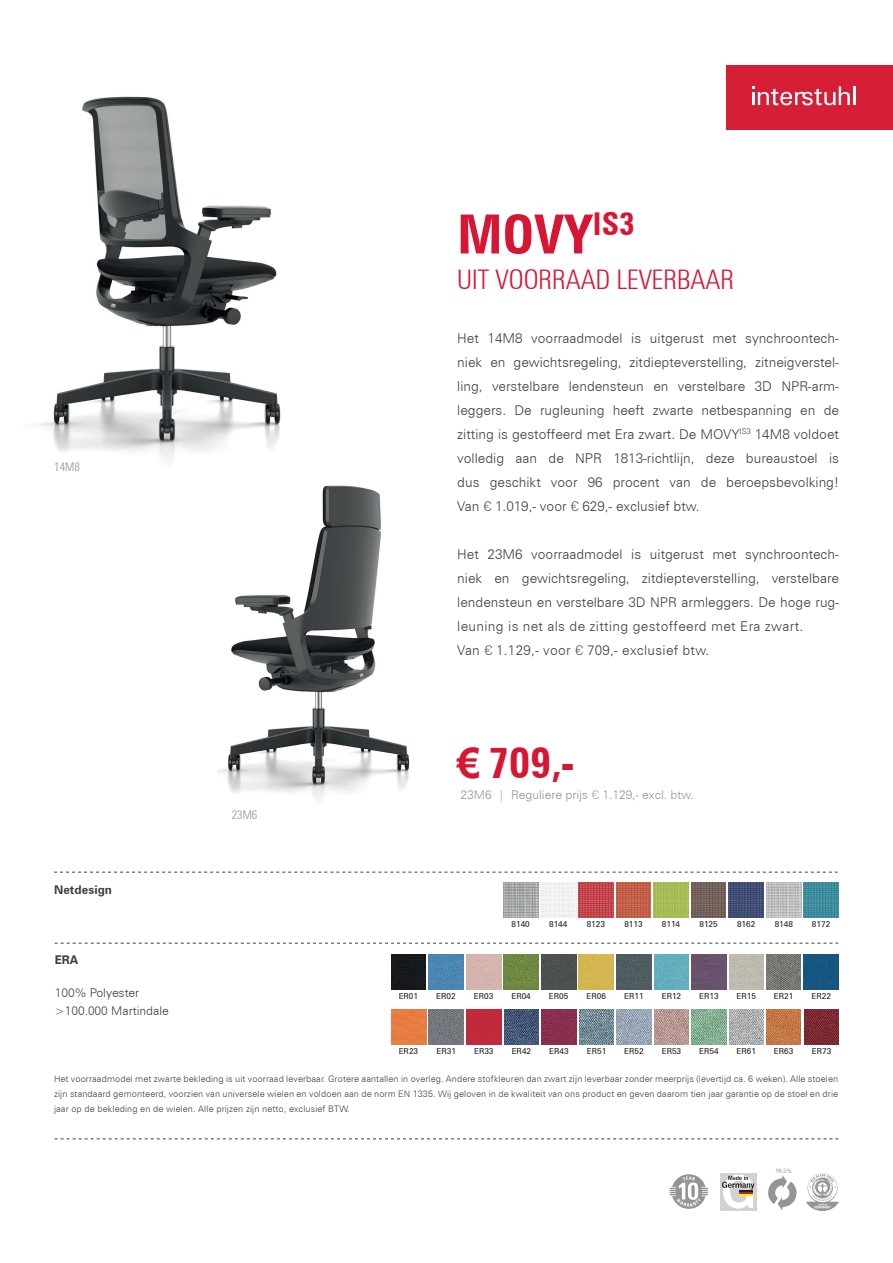
<style>
.page{position:relative;width:893px;height:1263px;background:#fff}
.page>*{position:absolute;margin:0;border:0;box-sizing:border-box;transform-origin:0 0}
.t1{font:700 condensed 54px "Zurich BT";color:#d71634}
.t2{font:700 condensed 42.75px "Zurich BT";color:#d71634}
.t3{font:27px "Zurich BT Light Condensed Head";color:#d71634}
.t4{font:300 13.5px/24px "Zurich BT";color:#3e3e3f;text-align:justify}
.t5{font:300 12px "Zurich BT";color:#929595}
.t6{font:300 12px/18px "Zurich BT";color:#3e3e3f}
.t7{font:700 12px "Zurich BT";color:#3e3e3f}
.t8{font:12px "Zurich BT Light Condensed Head";color:#939598}
.t9{font:300 9px/15px "Zurich BT";letter-spacing:.01em;color:#3e3e3f;text-align:justify}
.t10{font:8.25px "Zurich BT";color:#231f20}
.t11{font:6px "DIN";color:#929595}
.s1{font-family:"DIN"}
.s2{font-family:"Arial";font-stretch:normal;font-size:42px}
</style>
<div class="page">
<img style="left:37px;top:96px;width:244px;height:366px">
<div style="left:726px;top:65px;width:167px;height:65px;background:#d61e37"></div>
<svg style="left:752px;top:86px;width:103px;height:19px"></svg>
<img style="left:218px;top:485px;width:192px;height:315px">
<svg style="left:55px;top:1138px;width:783px;height:1px"></svg>
<div style="left:720px;top:1173px;width:37px;height:37px;background:#d1d2d4"></div>
<svg style="left:722px;top:1174px;width:32px;height:34px"></svg>
<svg style="left:768px;top:1175px;width:28px;height:35px"></svg>
<svg style="left:806px;top:1173px;width:33px;height:38px"></svg>
<svg style="left:670px;top:1174px;width:38px;height:35px"></svg>
<svg style="left:54px;top:872px;width:784px;height:1px"></svg>
<img style="left:766px;top:882px;width:35px;height:35px">
<img style="left:729px;top:882px;width:34px;height:35px">
<img style="left:691px;top:882px;width:35px;height:35px">
<img style="left:654px;top:882px;width:34px;height:35px">
<img style="left:616px;top:882px;width:35px;height:35px">
<img style="left:578px;top:882px;width:35px;height:35px">
<img style="left:541px;top:882px;width:35px;height:35px">
<img style="left:503px;top:882px;width:35px;height:35px">
<img style="left:804px;top:882px;width:34px;height:35px">
<svg style="left:55px;top:943px;width:783px;height:1px"></svg>
<img style="left:692px;top:955px;width:34px;height:34px">
<img style="left:616px;top:1009px;width:35px;height:35px">
<img style="left:766px;top:1009px;width:35px;height:35px">
<img style="left:654px;top:955px;width:35px;height:34px">
<img style="left:579px;top:1009px;width:35px;height:35px">
<img style="left:729px;top:1009px;width:35px;height:35px">
<img style="left:616px;top:955px;width:35px;height:34px">
<img style="left:542px;top:1009px;width:34px;height:35px">
<img style="left:691px;top:1009px;width:35px;height:35px">
<img style="left:579px;top:955px;width:35px;height:34px">
<img style="left:504px;top:1009px;width:35px;height:35px">
<img style="left:541px;top:955px;width:35px;height:34px">
<img style="left:466px;top:1009px;width:35px;height:35px">
<img style="left:504px;top:955px;width:34px;height:34px">
<img style="left:429px;top:1009px;width:35px;height:35px">
<img style="left:466px;top:955px;width:35px;height:34px">
<img style="left:391px;top:1009px;width:35px;height:35px">
<img style="left:429px;top:955px;width:34px;height:34px">
<img style="left:804px;top:955px;width:34px;height:34px">
<img style="left:391px;top:955px;width:35px;height:34px">
<img style="left:766px;top:955px;width:35px;height:34px">
<img style="left:729px;top:955px;width:35px;height:34px">
<img style="left:654px;top:1009px;width:35px;height:35px">
<img style="left:804px;top:1009px;width:35px;height:35px">
<p class="t8" style="left:54px;top:460px;width:27px">14M8</p>
<p class="t7" style="left:54px;top:882px;width:59px">Netdesign</p>
<p class="t8" style="left:232px;top:808px;width:27px">23M6</p>
<h1 class="t1" style="left:457px;top:201px;width:179px">MOVY<sup>IS3</sup></h1>
<h3 class="t3" style="left:457px;top:263px;width:278px">UIT VOORRAAD LEVERBAAR</h3>
<p class="t4" style="left:457px;top:326px;width:383px">Het 14M8 voorraadmodel is uitgerust met synchroontech&shy;niek en gewichtsregeling, zitdiepteverstelling, zitneigverstel&shy;ling, verstelbare lendensteun en verstelbare 3D NPR-arm&shy;leggers. De rugleuning heeft zwarte netbespanning en de zitting is gestoffeerd met Era zwart. De MOVY<sup>IS3</sup> 14M8 voldoet volledig aan de NPR 1813-richtlijn, deze bureaustoel is dus geschikt voor 96 procent van de beroepsbevolking!<br>Van <span class="s1">€</span> 1.019,- voor <span class="s1">€</span> 629,- exclusief btw.</p>
<p class="t4" style="left:457px;top:542px;width:383px;text-align:left">Het 23M6 voorraadmodel is uitgerust met synchroontech&shy;niek en gewichtsregeling, zitdiepteverstelling, verstelbare lendensteun en verstelbare 3D NPR armleggers. De hoge rug&shy;leuning is net als de zitting gestoffeerd met Era zwart.<br>Van <span class="s1">€</span> 1.129,- voor <span class="s1">€</span> 709,- exclusief btw.</p>
<h2 class="t2" style="left:457px;top:737px;width:118px"><span class="s2">€</span> 709,-</h2>
<p class="t5" style="left:461px;top:787px;width:234px">23M6 | Reguliere prijs <span class="s1">€</span> 1.129,- excl. btw.</p>
<p class="t10" style="left:512px;top:919px;width:20px">8140</p>
<p class="t10" style="left:549px;top:919px;width:20px">8144</p>
<p class="t10" style="left:587px;top:919px;width:20px">8123</p>
<p class="t10" style="left:624px;top:919px;width:20px">8113</p>
<p class="t10" style="left:662px;top:919px;width:20px">8114</p>
<p class="t10" style="left:699px;top:919px;width:20px">8125</p>
<p class="t10" style="left:737px;top:919px;width:20px">8162</p>
<p class="t10" style="left:775px;top:919px;width:20px">8148</p>
<p class="t10" style="left:812px;top:919px;width:20px">8172</p>
<p class="t7" style="left:55px;top:953px;width:25px">ERA</p>
<p class="t6" style="left:55px;top:983px;width:116px">100% Polyester &gt;100.000 Martindale</p>
<p class="t10" style="left:511px;top:991px;width:21px">ER04</p>
<p class="t10" style="left:436px;top:1046px;width:21px">ER31</p>
<p class="t10" style="left:399px;top:991px;width:21px">ER01</p>
<p class="t10" style="left:436px;top:991px;width:21px">ER02</p>
<p class="t10" style="left:474px;top:991px;width:21px">ER03</p>
<p class="t10" style="left:774px;top:991px;width:21px">ER21</p>
<p class="t10" style="left:811px;top:991px;width:21px">ER22</p>
<p class="t10" style="left:549px;top:991px;width:21px">ER05</p>
<p class="t10" style="left:587px;top:991px;width:21px">ER06</p>
<p class="t10" style="left:624px;top:991px;width:21px">ER11</p>
<p class="t10" style="left:662px;top:991px;width:21px">ER12</p>
<p class="t10" style="left:699px;top:991px;width:21px">ER13</p>
<p class="t10" style="left:737px;top:991px;width:21px">ER15</p>
<p class="t10" style="left:399px;top:1046px;width:21px">ER23</p>
<p class="t10" style="left:474px;top:1046px;width:21px">ER33</p>
<p class="t10" style="left:512px;top:1046px;width:21px">ER42</p>
<p class="t10" style="left:549px;top:1046px;width:21px">ER43</p>
<p class="t10" style="left:699px;top:1046px;width:21px">ER54</p>
<p class="t10" style="left:587px;top:1046px;width:21px">ER51</p>
<p class="t10" style="left:737px;top:1046px;width:21px">ER61</p>
<p class="t10" style="left:624px;top:1046px;width:21px">ER52</p>
<p class="t10" style="left:774px;top:1046px;width:21px">ER63</p>
<p class="t10" style="left:662px;top:1046px;width:21px">ER53</p>
<p class="t10" style="left:812px;top:1046px;width:21px">ER73</p>
<p class="t9" style="left:54px;top:1071px;width:786px">Het voorraadmodel met zwarte bekleding is uit voorraad leverbaar. Grotere aantallen in overleg. Andere stofkleuren dan zwart zijn leverbaar zonder meerprijs (levertijd ca. 6 weken). Alle stoelen zijn standaard gemonteerd, voorzien van universele wielen en voldoen aan de norm EN 1335. Wij geloven in de kwaliteit van ons product en geven daarom tien jaar garantie op de stoel en drie jaar op de bekleding en de wielen. Alle prijzen zijn netto, exclusief BTW.</p>
<p class="t11" style="left:776px;top:1167px;width:17px">98,5%</p>
</div>
